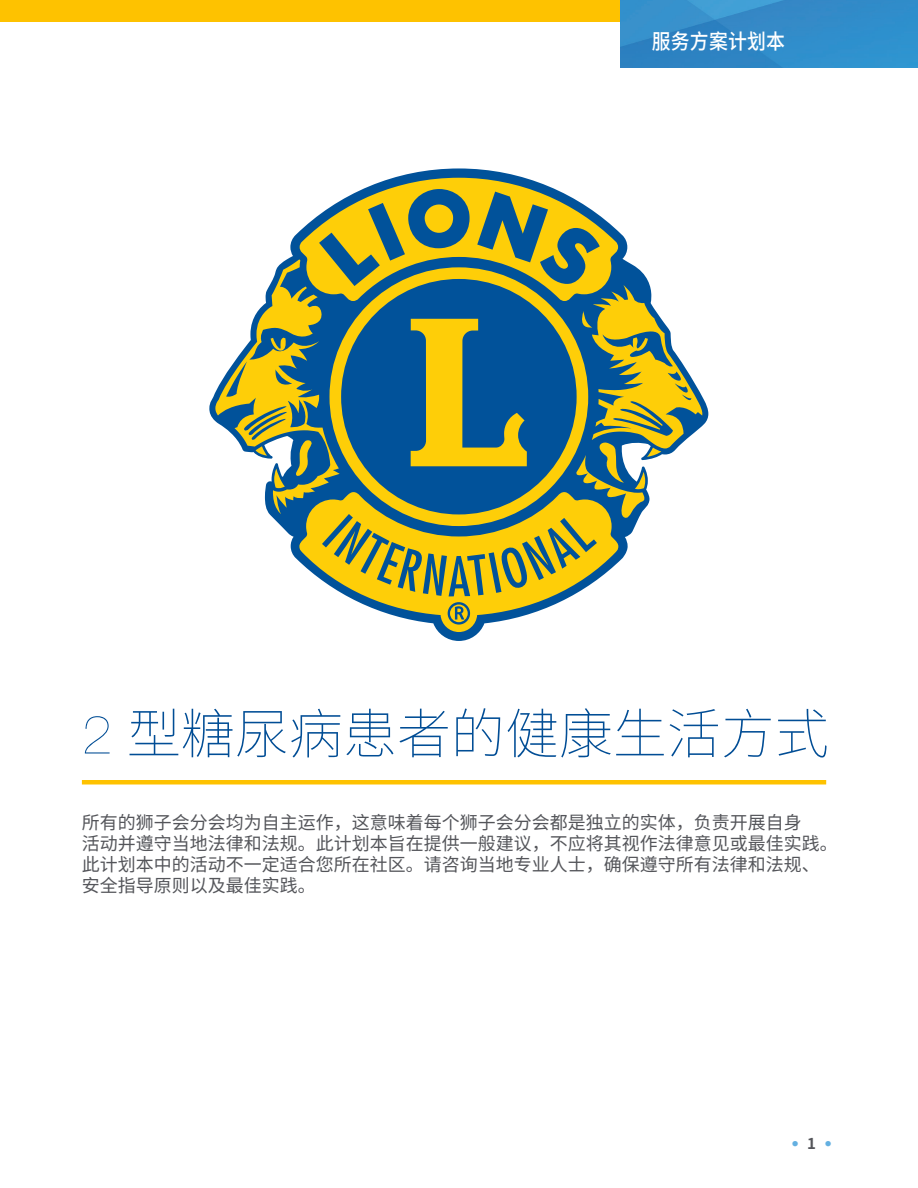
<style>
.page{position:relative;width:918px;height:1188px;background:#fff}
.page>*{position:absolute;margin:0;border:0;box-sizing:border-box;transform-origin:0 0}
.t1{font:100 54px "Noto Sans CJ Ksc";color:#014d95}
.t2{font:500 21px "Noto Sans CJ Ksc";letter-spacing:.01em;color:#fff;scale:.9 1}
.t3{font:18px/21px "Noto Sans CJ Ksc";color:#54555a}
.t4{font:100 15px "Helvetica Neue LT Std";color:#64b0e1}
.s1{font-family:"Helvetica Neue LT Std";font-weight:200}
.s2{font-family:"Noto Sans CJ Ksc";font-weight:700;color:#54555a}
</style>
<div class="page">
<div style="left:0;top:0;width:918px;height:21px;background:#fec200"></div>
<img style="left:620px;top:0;width:298px;height:68px">
<hr style="left:82px;top:780px;width:744px;height:4px;background:#fec200">
<svg style="left:209px;top:168px;width:499px;height:473px"></svg>
<p class="t2" style="left:652px;top:29px;width:150px">服务方案计划本</p>
<h1 class="t1" style="left:82px;top:703px;width:749px"><span class="s1">2</span> 型糖尿病患者的健康生活方式</h1>
<p class="t3" style="left:82px;top:812px;width:757px">所有的狮子会分会均为自主运作，这意味着每个狮子会分会都是独立的实体，负责开展自身<br>活动并遵守当地法律和法规。此计划本旨在提供一般建议，不应将其视作法律意见或最佳实践。此计划本中的活动不一定适合您所在社区。请咨询当地专业人士，确保遵守所有法律和法规、安全指导原则以及最佳实践。</p>
<p class="t4" style="left:791px;top:1135px;width:42px">• <span class="s2">1</span> •</p>
</div>
